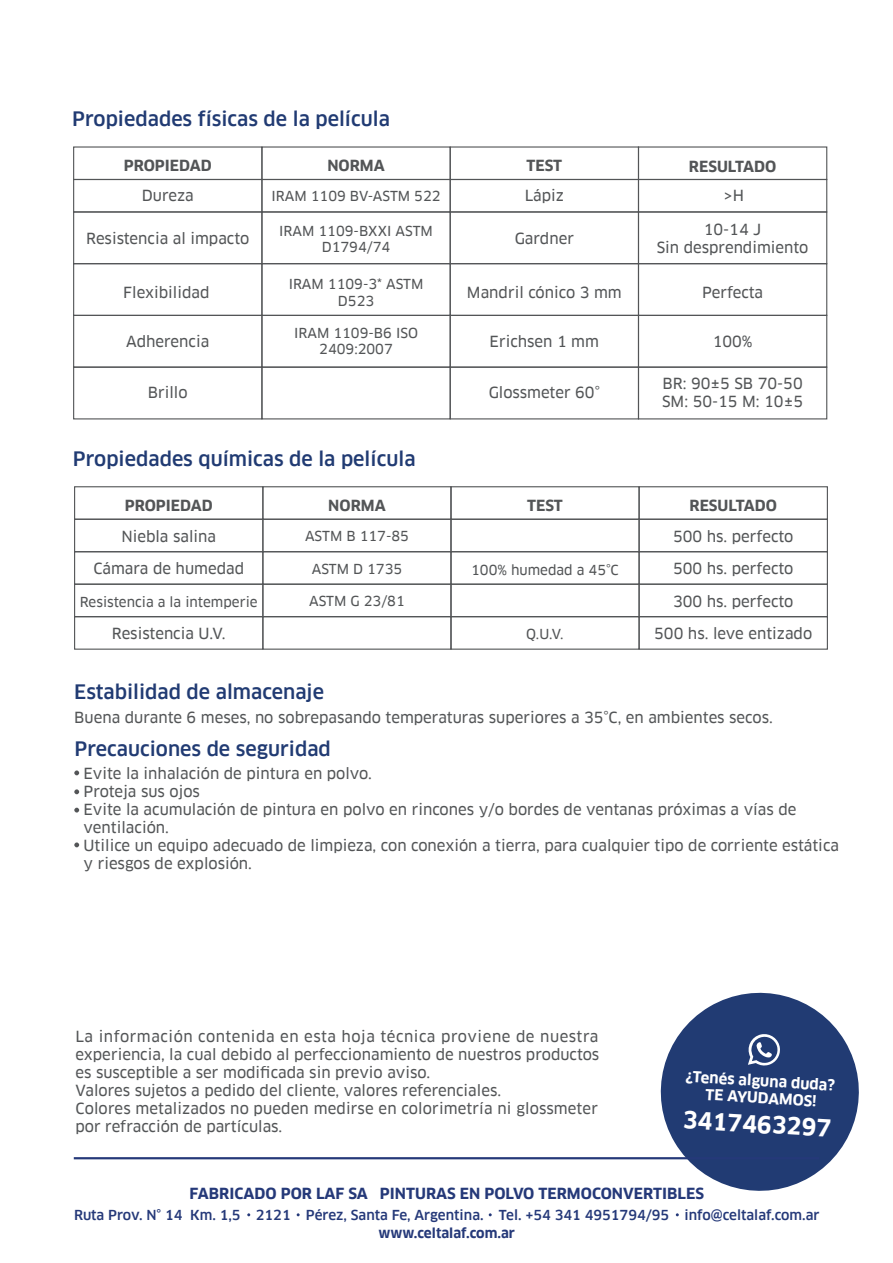
<style>
.page{position:relative;width:893px;height:1263px;background:#fff}
.page>*{position:absolute;margin:0;border:0;box-sizing:border-box;transform-origin:0 0}
.t1{font:700 23.25px "Clan Pro";color:#fff}
.t2{font:500 19.5px "Clan Pro";color:#213b73}
.t3{font:15px/18px "Clan Pro News";color:#535557}
.t4{font:700 15px "Clan Pro";color:#535557}
.t5{font:700 15px "Clan Pro";color:#253979}
.t6{font:700 14.7px/17.1px "Clan Pro";color:#fff;text-align:center}
.t7{font:13.5px/16.2px "Clan Pro News";color:#535557;text-align:center}
.t8{font:500 13.5px "Clan Pro";color:#253979}
.t9{font:700 13.5px "Clan Pro";color:#253979}
</style>
<div class="page">
<svg style="left:647px;top:992px;width:212px;height:199px;fill:#213b73"></svg>
<svg style="left:746px;top:1032px;width:35px;height:34px"></svg>
<hr style="left:74px;top:1157px;width:745px;height:2px;background:#253979">
<div style="left:73px;top:179px;width:189px;height:34px;border:1px solid #535557"></div>
<div style="left:261px;top:179px;width:190px;height:34px;border:1px solid #535557"></div>
<div style="left:450px;top:179px;width:189px;height:34px;border:1px solid #535557"></div>
<div style="left:638px;top:179px;width:189px;height:34px;border:1px solid #535557"></div>
<div style="left:73px;top:211px;width:189px;height:53px;border:1px solid #535557"></div>
<div style="left:261px;top:211px;width:190px;height:53px;border:1px solid #535557"></div>
<div style="left:450px;top:211px;width:189px;height:53px;border:1px solid #535557"></div>
<div style="left:638px;top:211px;width:189px;height:53px;border:1px solid #535557"></div>
<div style="left:73px;top:263px;width:189px;height:53px;border:1px solid #535557"></div>
<div style="left:261px;top:263px;width:190px;height:53px;border:1px solid #535557"></div>
<div style="left:450px;top:263px;width:189px;height:53px;border:1px solid #535557"></div>
<div style="left:638px;top:263px;width:189px;height:53px;border:1px solid #535557"></div>
<div style="left:73px;top:315px;width:189px;height:53px;border:1px solid #535557"></div>
<div style="left:261px;top:315px;width:190px;height:53px;border:1px solid #535557"></div>
<div style="left:450px;top:315px;width:189px;height:53px;border:1px solid #535557"></div>
<div style="left:638px;top:315px;width:189px;height:53px;border:1px solid #535557"></div>
<div style="left:73px;top:367px;width:189px;height:52px;border:1px solid #535557"></div>
<div style="left:261px;top:367px;width:190px;height:52px;border:1px solid #535557"></div>
<div style="left:450px;top:367px;width:189px;height:52px;border:1px solid #535557"></div>
<div style="left:638px;top:367px;width:189px;height:52px;border:1px solid #535557"></div>
<div style="left:74px;top:486px;width:189px;height:34px;border:1px solid #535557"></div>
<div style="left:262px;top:486px;width:190px;height:34px;border:1px solid #535557"></div>
<div style="left:450px;top:486px;width:190px;height:34px;border:1px solid #535557"></div>
<div style="left:638px;top:486px;width:190px;height:34px;border:1px solid #535557"></div>
<div style="left:74px;top:519px;width:189px;height:33px;border:1px solid #535557"></div>
<div style="left:262px;top:519px;width:190px;height:33px;border:1px solid #535557"></div>
<div style="left:450px;top:519px;width:190px;height:33px;border:1px solid #535557"></div>
<div style="left:638px;top:519px;width:190px;height:33px;border:1px solid #535557"></div>
<div style="left:74px;top:551px;width:189px;height:34px;border:1px solid #535557"></div>
<div style="left:262px;top:551px;width:190px;height:34px;border:1px solid #535557"></div>
<div style="left:450px;top:551px;width:190px;height:34px;border:1px solid #535557"></div>
<div style="left:638px;top:551px;width:190px;height:34px;border:1px solid #535557"></div>
<div style="left:74px;top:584px;width:189px;height:33px;border:1px solid #535557"></div>
<div style="left:262px;top:584px;width:190px;height:33px;border:1px solid #535557"></div>
<div style="left:450px;top:584px;width:190px;height:33px;border:1px solid #535557"></div>
<div style="left:638px;top:584px;width:190px;height:33px;border:1px solid #535557"></div>
<div style="left:74px;top:616px;width:189px;height:34px;border:1px solid #535557"></div>
<div style="left:262px;top:616px;width:190px;height:34px;border:1px solid #535557"></div>
<div style="left:450px;top:616px;width:190px;height:34px;border:1px solid #535557"></div>
<div style="left:638px;top:616px;width:190px;height:34px;border:1px solid #535557"></div>
<svg style="left:74px;top:770px;width:5px;height:5px"></svg>
<svg style="left:74px;top:789px;width:5px;height:5px"></svg>
<svg style="left:74px;top:808px;width:5px;height:4px"></svg>
<svg style="left:74px;top:842px;width:5px;height:5px"></svg>
<h2 class="t2" style="left:72px;top:108px;width:319px">Propiedades físicas de la película</h2>
<p class="t4" style="left:124px;top:157px;width:90px">PROPIEDAD</p>
<p class="t3" style="left:142px;top:187px;width:53px">Dureza</p>
<p class="t3" style="left:86px;top:230px;width:165px">Resistencia al impacto</p>
<p class="t4" style="left:327px;top:157px;width:59px">NORMA</p>
<p class="t4" style="left:526px;top:157px;width:37px">TEST</p>
<p class="t4" style="left:689px;top:157px;width:89px">RESULTADO</p>
<p class="t3" style="left:525px;top:187px;width:41px">Lápiz</p>
<p class="t3" style="left:515px;top:230px;width:61px">Gardner</p>
<p class="t3" style="left:657px;top:221px;width:153px;text-align:center">10-14 J<br>Sin desprendimiento</p>
<p class="t7" style="left:272px;top:188px;width:171px">IRAM 1109 BV-ASTM 522</p>
<p class="t3" style="left:724px;top:187px;width:22px">&gt;H</p>
<p class="t7" style="left:279px;top:223px;width:155px">IRAM 1109-BXXI ASTM<br>D1794/74</p>
<p class="t7" style="left:289px;top:276px;width:136px">IRAM 1109-3* ASTM<br>D523</p>
<p class="t3" style="left:123px;top:283px;width:88px">Flexibilidad</p>
<p class="t3" style="left:467px;top:283px;width:156px">Mandril cónico 3 mm</p>
<p class="t3" style="left:702px;top:283px;width:63px">Perfecta</p>
<p class="t7" style="left:294px;top:325px;width:125px">IRAM 1109-B6 ISO<br>2409:2007</p>
<p class="t3" style="left:126px;top:332px;width:85px">Adherencia</p>
<p class="t3" style="left:490px;top:332px;width:111px">Erichsen 1 mm</p>
<p class="t3" style="left:713px;top:332px;width:41px">100%</p>
<p class="t3" style="left:148px;top:384px;width:41px">Brillo</p>
<p class="t3" style="left:489px;top:384px;width:113px">Glossmeter 60°</p>
<p class="t3" style="left:662px;top:375px;width:142px">BR: 90±5 SB 70-50<br>SM: 50-15 M: 10±5</p>
<h2 class="t2" style="left:73px;top:447px;width:344px">Propiedades químicas de la película</h2>
<p class="t4" style="left:125px;top:497px;width:90px">PROPIEDAD</p>
<p class="t3" style="left:121px;top:527px;width:96px">Niebla salina</p>
<p class="t7" style="left:305px;top:528px;width:105px">ASTM B 117-85</p>
<p class="t3" style="left:673px;top:527px;width:122px">500 hs. perfecto</p>
<p class="t4" style="left:328px;top:497px;width:59px">NORMA</p>
<p class="t4" style="left:527px;top:497px;width:37px">TEST</p>
<p class="t4" style="left:689px;top:497px;width:89px">RESULTADO</p>
<p class="t3" style="left:93px;top:560px;width:152px">Cámara de humedad</p>
<p class="t7" style="left:312px;top:561px;width:92px">ASTM D 1735</p>
<p class="t7" style="left:471px;top:561px;width:149px">100% humedad a 45°C</p>
<p class="t3" style="left:673px;top:560px;width:122px">500 hs. perfecto</p>
<p class="t7" style="left:80px;top:594px;width:179px">Resistencia a la intemperie</p>
<p class="t7" style="left:309px;top:593px;width:97px">ASTM G 23/81</p>
<p class="t3" style="left:673px;top:592px;width:122px">300 hs. perfecto</p>
<p class="t3" style="left:112px;top:625px;width:115px">Resistencia U.V.</p>
<p class="t3" style="left:654px;top:625px;width:159px">500 hs. leve entizado</p>
<p class="t7" style="left:526px;top:626px;width:39px">Q.U.V.</p>
<h2 class="t2" style="left:74px;top:681px;width:251px">Estabilidad de almacenaje</h2>
<p class="t3" style="left:74px;top:708px;width:700px">Buena durante 6 meses, no sobrepasando temperaturas superiores a 35°C, en ambientes secos.</p>
<h2 class="t2" style="left:75px;top:738px;width:258px">Precauciones de seguridad</h2>
<p class="t3" style="left:84px;top:765px;width:757px">Evite la inhalación de pintura en polvo.<br>Proteja sus ojos<br>Evite la acumulación de pintura en polvo en rincones y/o bordes de ventanas próximas a vías de ventilación.<br>Utilice un equipo adecuado de limpieza, con conexión a tierra, para cualquier tipo de corriente estática y riesgos de explosión.</p>
<p class="t3" style="left:76px;top:1028px;width:525px">La información contenida en esta hoja técnica proviene de nuestra experiencia, la cual debido al perfeccionamiento de nuestros productos es susceptible a ser modificada sin previo aviso.<br>Valores sujetos a pedido del cliente, valores referenciales.<br>Colores metalizados no pueden medirse en colorimetría ni glossmeter por refracción de partículas.</p>
<p class="t6" style="left:686px;top:1068px;width:151px;rotate:3deg">¿Tenés alguna duda?<br>TE AYUDAMOS!</p>
<h1 class="t1" style="left:683px;top:1106px;width:150px;rotate:3deg">3417463297</h1>
<p class="t5" style="left:190px;top:1184px;width:516px">FABRICADO POR LAF SA PINTURAS EN POLVO TERMOCONVERTIBLES</p>
<p class="t8" style="left:74px;top:1207px;width:747px">Ruta Prov. N° 14 Km. 1,5 2121 Pérez, Santa Fe, Argentina. Tel. +54 341 4951794/95 info@celtalaf.com.ar</p>
<p class="t9" style="left:378px;top:1225px;width:138px">www.celtalaf.com.ar</p>
</div>
